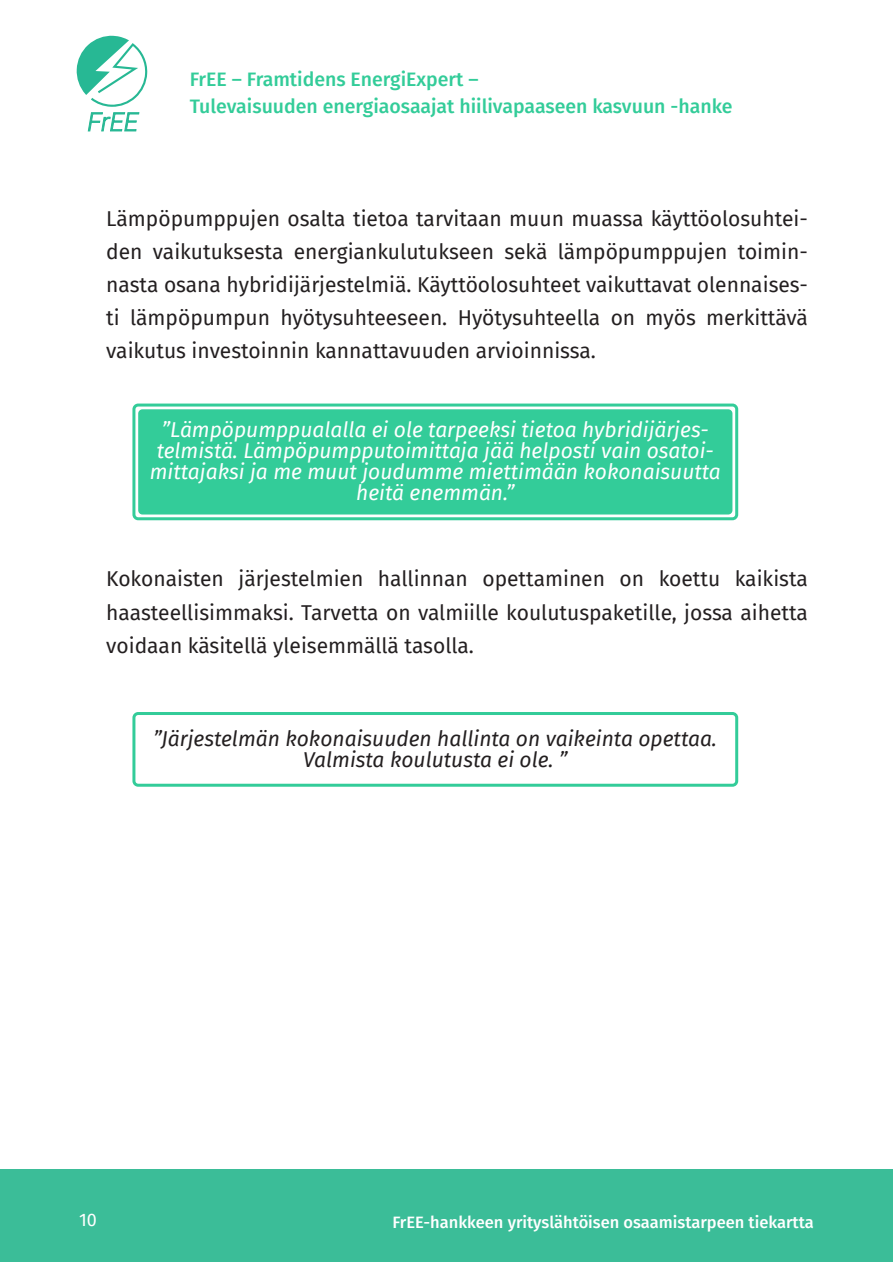
<style>
.page{position:relative;width:893px;height:1263px;background:#fff}
.page>*{position:absolute;margin:0;border:0;box-sizing:border-box;transform-origin:0 0}
.Tekstikappale{font:21px/33px "Fira Sans";color:#231f20;text-align:justify}
.Lainausruutu_vihreä{font:italic 21px/21px "Fira Sans";color:#fff;text-align:center}
.Lainausruutu{font:italic 21px/21px "Fira Sans";color:#231f20;text-align:center}
.t1{font:500 19.5px/26.2px "Fira Sans";color:#3c9}
.t2{font:18px "Fira Sans";color:#fff}
.t3{font:500 16.5px "Fira Sans";color:#fff}
</style>
<div class="page">
<div style="left:1px;top:1169px;width:892px;height:93px;background:#3bbd98"></div>
<svg style="left:77px;top:36px;width:70px;height:95px"></svg>
<div style="left:132px;top:712px;width:606px;height:75px;border:3px solid #3c9;border-radius:4px"></div>
<div style="left:138px;top:409px;width:594px;height:105px;background:#3c9;border-radius:4px"></div>
<div style="left:132px;top:404px;width:606px;height:116px;border:3px solid #3c9;border-radius:4px"></div>
<p class="t1" style="left:190px;top:65px;width:544px">FrEE – Framtidens EnergiExpert –<br>Tulevaisuuden energiaosaajat hiilivapaaseen kasvuun -hanke</p>
<p class="Tekstikappale" style="left:106px;top:201px;width:703px">Lämpöpumppujen osalta tietoa tarvitaan muun muassa käyttöolosuhtei&shy;den vaikutuksesta energiankulutukseen sekä lämpöpumppujen toimin&shy;nasta osana hybridijärjestelmiä. Käyttöolosuhteet vaikuttavat olennaises&shy;ti lämpöpumpun hyötysuhteeseen. Hyötysuhteella on myös merkittävä vaikutus investoinnin kannattavuuden arvioinnissa.</p>
<p class="Lainausruutu_vihreä" style="left:150px;top:419px;width:573px">”Lämpöpumppualalla ei ole tarpeeksi tietoa hybridijärjes&shy;telmistä. Lämpöpumpputoimittaja jää helposti vain osatoi&shy;mittajaksi ja me muut joudumme miettimään kokonaisuutta heitä enemmän.”</p>
<p class="Tekstikappale" style="left:106px;top:562px;width:703px">Kokonaisten järjestelmien hallinnan opettaminen on koettu kaikista haasteellisimmaksi. Tarvetta on valmiille koulutuspaketille, jossa aihetta voidaan käsitellä yleisemmällä tasolla.</p>
<p class="Lainausruutu" style="left:154px;top:727px;width:565px">”Järjestelmän kokonaisuuden hallinta on vaikeinta opettaa.<br>Valmista koulutusta ei ole. ”</p>
<p class="t2" style="left:79px;top:1206px;width:19px">10</p>
<p class="t3" style="left:392px;top:1209px;width:423px">FrEE-hankkeen yrityslähtöisen osaamistarpeen tiekartta</p>
</div>
